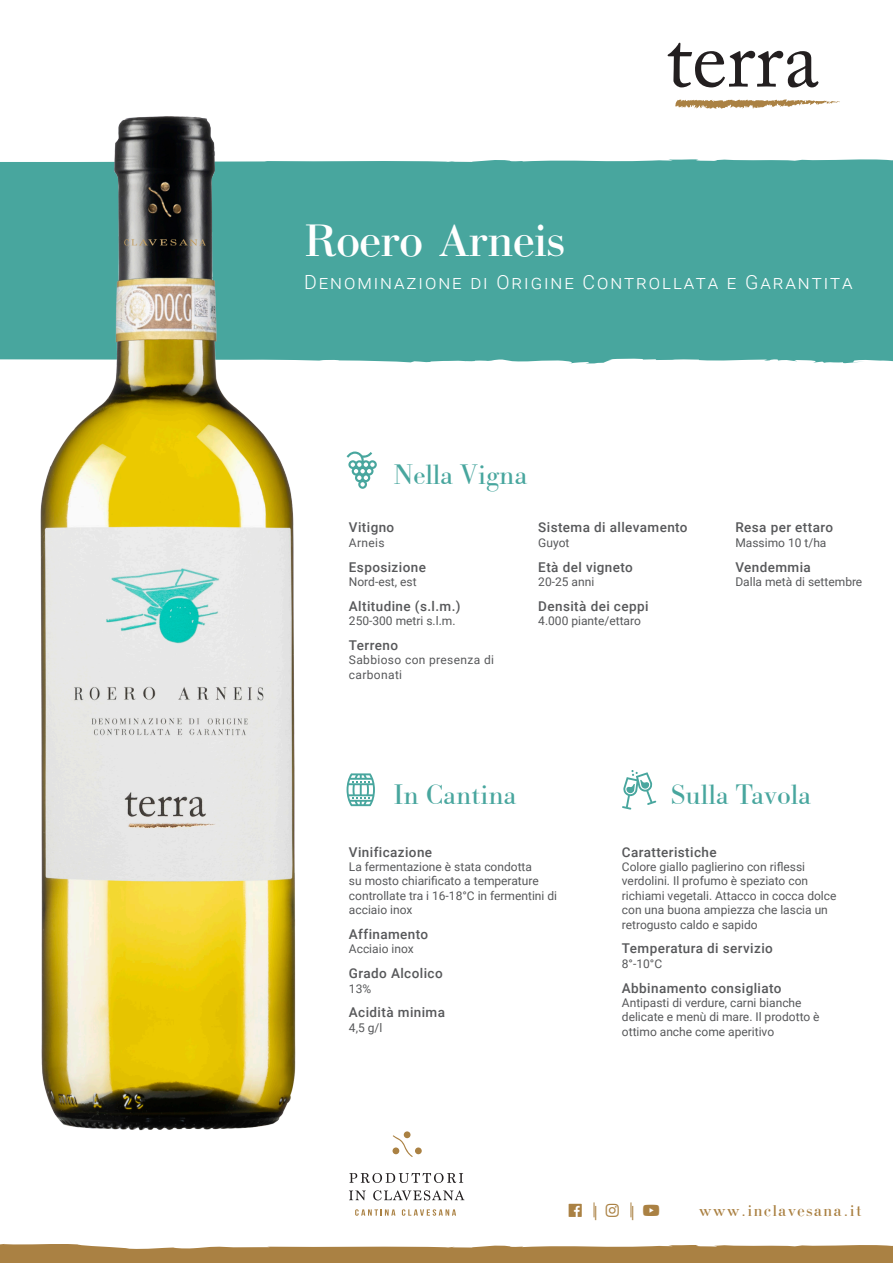
<style>
.page{position:relative;width:893px;height:1263px;background:#fff}
.page>*{position:absolute;margin:0;border:0;box-sizing:border-box;transform-origin:0 0}
.t1{font:48px "Bodoni";color:#fff}
.t2{font:28.5px "Bodoni Classico";color:#48a69e}
.t3{font:300 19.5px "Roboto";letter-spacing:.1em;color:#fff}
.t4{font:16.5px "Bodoni";letter-spacing:.1em;color:#aa8143}
.t5{font:15px "Font Awesome 5 Brands";color:#aa8143}
.t6{font:500 13.5px "Roboto";letter-spacing:.03em;color:#57585a}
.t7{font:12px/14.4px "Roboto";color:#57585a}
.t8{font:12px/14.4px "Roboto";letter-spacing:.03em;color:#57585a}
</style>
<div class="page">
<div style="left:0;top:159px;width:893px;height:205px;background:#48a69e"></div>
<img style="left:32px;top:116px;width:283px;height:1015px">
<svg style="left:347px;top:451px;width:30px;height:38px"></svg>
<svg style="left:347px;top:773px;width:28px;height:33px"></svg>
<svg style="left:622px;top:770px;width:34px;height:39px"></svg>
<svg style="left:668px;top:43px;width:151px;height:44px"></svg>
<svg style="left:675px;top:99px;width:165px;height:10px"></svg>
<svg style="left:0;top:1244px;width:893px;height:19px;background:#b4905a"></svg>
<div style="left:404px;top:1131px;width:6px;height:7px;background:#aa8143;border-radius:50%"></div>
<div style="left:415px;top:1147px;width:7px;height:7px;background:#aa8143;border-radius:50%"></div>
<svg style="left:392px;top:1135px;width:21px;height:22px"></svg>
<svg style="left:349px;top:1173px;width:114px;height:10px"></svg>
<svg style="left:349px;top:1190px;width:17px;height:10px"></svg>
<svg style="left:373px;top:1190px;width:91px;height:10px"></svg>
<svg style="left:355px;top:1209px;width:40px;height:7px"></svg>
<svg style="left:402px;top:1209px;width:54px;height:7px"></svg>
<svg style="left:594px;top:1202px;width:1px;height:16px"></svg>
<svg style="left:631px;top:1202px;width:1px;height:16px"></svg>
<p class="t1" style="left:304px;top:215px;width:262px">Roero Arneis</p>
<p class="t3" style="left:304px;top:269px;width:550px">Denominazione di Origine Controllata e Garantita</p>
<p class="t2" style="left:393px;top:457px;width:136px">Nella Vigna</p>
<p class="t6" style="left:349px;top:518px;width:47px">Vitigno</p>
<p class="t7" style="left:349px;top:535px;width:37px">Arneis</p>
<p class="t6" style="left:349px;top:557px;width:79px">Esposizione</p>
<p class="t7" style="left:349px;top:574px;width:69px">Nord-est, est</p>
<p class="t6" style="left:349px;top:596px;width:113px">Altitudine (s.l.m.)</p>
<p class="t7" style="left:349px;top:613px;width:108px">250-300 metri s.l.m.</p>
<p class="t6" style="left:349px;top:635px;width:51px">Terreno</p>
<p class="t8" style="left:349px;top:652px;width:147px">Sabbioso con presenza di carbonati</p>
<p class="t6" style="left:538px;top:518px;width:151px">Sistema di allevamento</p>
<p class="t7" style="left:538px;top:535px;width:33px">Guyot</p>
<p class="t6" style="left:538px;top:557px;width:96px">Età del vigneto</p>
<p class="t7" style="left:538px;top:574px;width:57px">20-25 anni</p>
<p class="t6" style="left:538px;top:596px;width:112px">Densità dei ceppi</p>
<p class="t7" style="left:538px;top:613px;width:104px">4.000 piante/ettaro</p>
<p class="t6" style="left:735px;top:518px;width:99px">Resa per ettaro</p>
<p class="t7" style="left:735px;top:535px;width:93px">Massimo 10 t/ha</p>
<p class="t6" style="left:735px;top:557px;width:77px">Vendemmia</p>
<p class="t7" style="left:735px;top:574px;width:128px">Dalla metà di settembre</p>
<p class="t2" style="left:393px;top:777px;width:125px">In Cantina</p>
<p class="t2" style="left:671px;top:777px;width:142px">Sulla Tavola</p>
<p class="t6" style="left:349px;top:842px;width:85px">Vinificazione</p>
<p class="t7" style="left:349px;top:859px;width:210px">La fermentazione è stata condotta<br>su mosto chiarificato a temperature controllate tra i 16-18°C in fermentini di acciaio inox</p>
<p class="t6" style="left:349px;top:925px;width:81px">Affinamento</p>
<p class="t7" style="left:349px;top:941px;width:66px">Acciaio inox</p>
<p class="t6" style="left:349px;top:964px;width:95px">Grado Alcolico</p>
<p class="t7" style="left:349px;top:980px;width:24px">13%</p>
<p class="t6" style="left:349px;top:1003px;width:98px">Acidità minima</p>
<p class="t7" style="left:349px;top:1020px;width:35px">4,5 g/l</p>
<p class="t6" style="left:622px;top:842px;width:96px">Caratteristiche</p>
<p class="t7" style="left:622px;top:859px;width:216px">Colore giallo paglierino con riflessi verdolini. Il profumo è speziato con richiami vegetali. Attacco in cocca dolce con una buona ampiezza che lascia un retrogusto caldo e sapido</p>
<p class="t6" style="left:622px;top:939px;width:152px">Temperatura di servizio</p>
<p class="t7" style="left:622px;top:956px;width:42px">8°-10°C</p>
<p class="t6" style="left:622px;top:978px;width:161px">Abbinamento consigliato</p>
<p class="t7" style="left:622px;top:995px;width:199px">Antipasti di verdure, carni bianche delicate e menù di mare. Il prodotto è ottimo anche come aperitivo</p>
<p class="t5" style="left:606px;top:1203px;width:15px">■▲▼</p>
<p class="t5" style="left:643px;top:1203px;width:18px">□◆▼◆</p>
<p class="t4" style="left:699px;top:1201px;width:164px">www.inclavesana.it</p>
</div>
